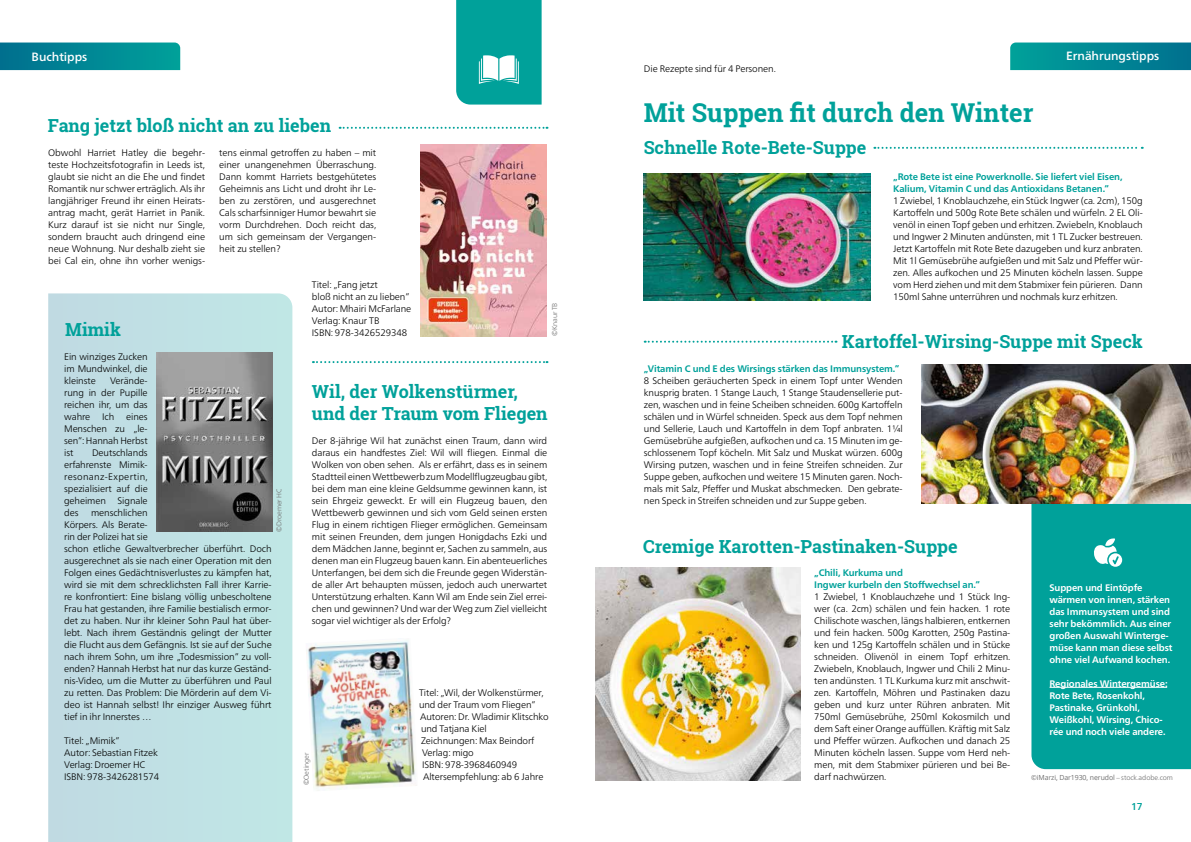
<style>
.page{position:relative;width:1191px;height:842px;background:#fff}
.page>*{position:absolute;margin:0;border:0;box-sizing:border-box;transform-origin:0 0}
.t1{font:700 26px "Roboto Slab";color:#00a19a}
.t2{font:700 18px/21.6px "Roboto Slab";color:#00a19a}
.t3{font:500 12px "Frutiger Neue LT Pro";color:#fff}
.t4{font:500 10px "Frutiger Neue LT Pro";color:#00a19a}
.t5{font:300 9.5px/12px "Frutiger Neue LT Pro";letter-spacing:-.01em;color:#000;text-align:justify}
.t6{font:700 9.5px/12px "Frutiger Neue LT Pro";letter-spacing:-.01em;color:#fff}
.t7{font:700 9.5px/12px "Frutiger Neue LT Pro";letter-spacing:-.01em;color:#00a19a}
.t8{font:7px "Open Sans";letter-spacing:-.01em;color:#6e6e6e}
.t9{font:300 7px "Frutiger Neue LT Pro";letter-spacing:-.01em;color:#6e6e6e}
.s1{font-family:"Open Sans";font-weight:400}
.s2{font-family:"Frutiger Neue LT Pro";font-weight:300}
</style>
<div class="page">
<img style="left:306px;top:640px;width:111px;height:151px">
<img style="left:644px;top:173px;width:226px;height:128px">
<img style="left:595px;top:568px;width:205px;height:213px">
<div style="left:48px;top:293px;width:244px;height:549px;background:#c0e0e4"></div>
<svg style="left:456px;top:0;width:85px;height:105px;background:#19aaa4"></svg>
<img style="left:156px;top:353px;width:116px;height:178px">
<img style="left:420px;top:144px;width:127px;height:192px">
<svg style="left:1010px;top:43px;width:181px;height:27px;background:#008895"></svg>
<svg style="left:0;top:43px;width:180px;height:27px;background:#008794"></svg>
<svg style="left:313px;top:361px;width:234px;height:2px"></svg>
<svg style="left:340px;top:127px;width:207px;height:2px"></svg>
<svg style="left:874px;top:147px;width:268px;height:2px"></svg>
<img style="left:921px;top:364px;width:270px;height:140px">
<svg style="left:644px;top:341px;width:192px;height:2px"></svg>
<div style="left:1031px;top:504px;width:160px;height:265px;background:#00a19a"></div>
<svg style="left:1092px;top:538px;width:30px;height:29px"></svg>
<hr style="left:1049px;top:687px;width:118px;height:1px;background:#fff">
<p class="t3" style="left:32px;top:49px;width:57px">Buchtipps</p>
<p class="t3" style="left:1066px;top:49px;width:95px">Ernährungstipps</p>
<p class="t5" style="left:644px;top:63px;width:133px">Die Rezepte sind für 4 Personen.</p>
<h2 class="t2" style="left:48px;top:115px;width:285px">Fang jetzt bloß nicht an zu lieben</h2>
<p class="t5" style="left:48px;top:147px;width:158px">Obwohl Harriet Hatley die begehr&shy;teste Hochzeitsfotografin in Leeds ist, glaubt sie nicht an die Ehe und findet Romantik nur schwer erträglich. Als ihr langjähriger Freund ihr einen Heirats&shy;antrag macht, gerät Harriet in Panik.<br>Kurz darauf ist sie nicht nur Single, sondern braucht auch dringend eine neue Wohnung. Nur deshalb zieht sie bei Cal ein, ohne ihn vorher wenigs-</p>
<h2 class="t2" style="left:65px;top:318px;width:57px">Mimik</h2>
<p class="t5" style="left:219px;top:147px;width:158px">tens einmal getroffen zu haben – mit einer unangenehmen Überraschung.<br>Dann kommt Harriets bestgehütetes Geheimnis ans Licht und droht ihr Le&shy;ben zu zerstören, und ausgerechnet Cals scharfsinniger Humor bewahrt sie vorm Durchdrehen. Doch reicht das, um sich gemeinsam der Vergangen&shy;heit zu stellen?</p>
<p class="t5" style="left:312px;top:279px;width:101px;text-align:left">Titel: „Fang jetzt<br>bloß nicht an zu lieben“<br>Autor: Mhairi McFarlane<br>Verlag: Knaur TB<br>ISBN: 978-3426529348</p>
<p class="t9" style="left:550px;top:336px;width:35px;rotate:-90deg"><span class="s1">©</span>Knaur TB</p>
<p class="t5" style="left:64px;top:351px;width:85px">Ein winziges Zucken im Mundwinkel, die kleinste</p>
<p class="t5" style="left:64px;top:375px;width:85px;text-indent:46px">Verände&shy;rung in der Pupille reichen ihr, um das wahre</p>
<p class="t5" style="left:102px;top:411px;width:14px">Ich</p>
<p class="t5" style="left:64px;top:411px;width:85px;text-indent:62px">eines Menschen zu „le&shy;sen“: Hannah Herbst ist</p>
<p class="t5" style="left:64px;top:447px;width:85px;text-indent:28px">Deutschlands erfahrenste Mimik&shy;resonanz-Expertin, spezialisiert auf die geheimen Signale des</p>
<p class="t9" style="left:275px;top:532px;width:45px;rotate:-90deg"><span class="s1">©</span>Droemer HC</p>
<p class="t5" style="left:64px;top:507px;width:209px;text-align:left;text-indent:27px">menschlichen<br>Körpers. Als Berate-<br>rin der Polizei hat sie<br>schon etliche Gewaltverbrecher überführt. Doch ausgerechnet als sie nach einer Operation mit den Folgen eines Gedächtnisverlustes zu kämpfen hat, wird sie mit dem schrecklichsten Fall ihrer Karrie&shy;re konfrontiert: Eine bislang völlig unbescholtene Frau hat gestanden, ihre Familie bestialisch ermor&shy;det zu haben. Nur ihr kleiner Sohn Paul hat über&shy;lebt. Nach ihrem Geständnis gelingt der Mutter die Flucht aus dem Gefängnis. Ist sie auf der Suche nach ihrem Sohn, um ihre „Todesmission“ zu voll&shy;enden? Hannah Herbst hat nur das kurze Geständ&shy;nis-Video, um die Mutter zu überführen und Paul zu retten. Das Problem: Die Mörderin auf dem Vi&shy;deo ist Hannah selbst! Ihr einziger Ausweg führt tief in ihr Innerstes …</p>
<p class="t5" style="left:64px;top:735px;width:97px;text-align:left">Titel: „Mimik“<br>Autor: Sebastian Fitzek<br>Verlag: Droemer HC<br>ISBN: 978-3426281574</p>
<h2 class="t2" style="left:312px;top:381px;width:237px">Wil, der Wolkenstürmer, und der Traum vom Fliegen</h2>
<p class="t5" style="left:312px;top:435px;width:237px">Der 8-jährige Wil hat zunächst einen Traum, dann wird daraus ein handfestes Ziel: Wil will fliegen. Einmal die Wolken von oben sehen. Als er erfährt, dass es in seinem Stadtteil einen Wettbewerb zum Modellflugzeugbau gibt, bei dem man eine kleine Geldsumme gewinnen kann, ist sein Ehrgeiz geweckt. Er will ein Flugzeug bauen, den Wettbewerb gewinnen und sich vom Geld seinen ersten Flug in einem richtigen Flieger ermöglichen. Gemeinsam mit seinen Freunden, dem jungen Honigdachs Ezki und dem Mädchen Janne, beginnt er, Sachen zu sammeln, aus denen man ein Flugzeug bauen kann. Ein abenteuerliches Unterfangen, bei dem sich die Freunde gegen Widerstän&shy;de aller Art behaupten müssen, jedoch auch unerwartet Unterstützung erhalten. Kann Wil am Ende sein Ziel errei&shy;chen und gewinnen? Und war der Weg zum Ziel vielleicht sogar viel wichtiger als der Erfolg?</p>
<p class="t9" style="left:302px;top:785px;width:34px;rotate:-90deg"><span class="s1">©</span>Oetinger</p>
<p class="t5" style="left:419px;top:687px;width:126px">Titel: „Wil, der Wolkenstürmer,</p>
<p class="t5" style="left:419px;top:699px;width:118px">und der Traum vom Fliegen“</p>
<p class="t5" style="left:420px;top:711px;width:130px">Autoren: Dr. Wladimir Klitschko</p>
<p class="t5" style="left:421px;top:723px;width:67px">und Tatjana Kiel</p>
<p class="t5" style="left:421px;top:735px;width:115px">Zeichnungen: Max Beindorf</p>
<p class="t5" style="left:422px;top:747px;width:53px">Verlag: migo</p>
<p class="t5" style="left:422px;top:759px;width:97px">ISBN: 978-3968460949</p>
<p class="t5" style="left:423px;top:771px;width:122px">Altersempfehlung: ab 6 Jahre</p>
<h1 class="t1" style="left:643px;top:95px;width:391px">Mit Suppen fit durch den Winter</h1>
<h2 class="t2" style="left:643px;top:137px;width:224px">Schnelle Rote-Bete-Suppe</h2>
<p class="t7" style="left:893px;top:171px;width:231px">„Rote Bete ist eine Powerknolle. Sie liefert viel Eisen,<br>Kalium, Vitamin C und das Antioxidans Betanen.“</p>
<p class="t5" style="left:893px;top:195px;width:251px">1 Zwiebel, 1 Knoblauchzehe, ein Stück Ingwer (ca. 2cm), 150g Kartoffeln und 500g Rote Bete schälen und würfeln. 2 EL Oli&shy;venöl in einen Topf geben und erhitzen. Zwiebeln, Knoblauch und Ingwer 2 Minuten andünsten, mit 1 TL Zucker bestreuen.<br>Jetzt Kartoffeln mit Rote Bete dazugeben und kurz anbraten.<br>Mit 1l Gemüsebrühe aufgießen und mit Salz und Pfeffer wür&shy;zen. Alles aufkochen und 25 Minuten köcheln lassen. Suppe vom Herd ziehen und mit dem Stabmixer fein pürieren. Dann 150ml Sahne unterrühren und nochmals kurz erhitzen.</p>
<h2 class="t2" style="left:842px;top:330px;width:302px">Kartoffel-Wirsing-Suppe mit Speck</h2>
<p class="t7" style="left:644px;top:363px;width:257px">„Vitamin C und E des Wirsings stärken das Immunsystem.“</p>
<p class="t5" style="left:644px;top:375px;width:260px">8 Scheiben geräucherten Speck in einem Topf unter Wenden knusprig braten. 1 Stange Lauch, 1 Stange Staudensellerie put&shy;zen, waschen und in feine Scheiben schneiden. 600g Kartoffeln schälen und in Würfel schneiden. Speck aus dem Topf nehmen und Sellerie, Lauch und Kartoffeln in dem Topf anbraten. 1¼l Gemüsebrühe aufgießen, aufkochen und ca. 15 Minuten im ge&shy;schlossenem Topf köcheln. Mit Salz und Muskat würzen. 600g Wirsing putzen, waschen und in feine Streifen schneiden. Zur Suppe geben, aufkochen und weitere 15 Minuten garen. Noch&shy;mals mit Salz, Pfeffer und Muskat abschmecken. Den gebrate&shy;nen Speck in Streifen schneiden und zur Suppe geben.</p>
<h2 class="t2" style="left:643px;top:536px;width:316px">Cremige Karotten-Pastinaken-Suppe</h2>
<p class="t7" style="left:814px;top:567px;width:167px">„Chili, Kurkuma und<br>Ingwer kurbeln den Stoffwechsel an.“</p>
<p class="t5" style="left:814px;top:591px;width:198px">1 Zwiebel, 1 Knoblauchzehe und 1 Stück Ing&shy;wer (ca. 2cm) schälen und fein hacken. 1 rote Chilischote waschen, längs halbieren, entkernen und fein hacken. 500g Karotten, 250g Pastina&shy;ken und 125g Kartoffeln schälen und in Stücke schneiden. Olivenöl in einem Topf erhitzen.<br>Zwiebeln, Knoblauch, Ingwer und Chili 2 Minu&shy;ten andünsten. 1 TL Kurkuma kurz mit anschwit&shy;zen. Kartoffeln, Möhren und Pastinaken dazu geben und kurz unter Rühren anbraten. Mit 750ml Gemüsebrühe, 250ml Kokosmilch und dem Saft einer Orange auffüllen. Kräftig mit Salz und Pfeffer würzen. Aufkochen und danach 25<br>Minuten köcheln lassen. Suppe vom Herd neh&shy;men, mit dem Stabmixer pürieren und bei Be&shy;darf nachwürzen.</p>
<p class="t6" style="left:1049px;top:581px;width:124px">Suppen und Eintöpfe wärmen von innen, stärken das Immunsystem und sind sehr bekömmlich. Aus einer großen Auswahl Winterge&shy;müse kann man diese selbst ohne viel Aufwand kochen.</p>
<p class="t6" style="left:1049px;top:677px;width:120px">Regionales Wintergemüse:<br>Rote Bete, Rosenkohl,<br>Pastinake, Grünkohl,<br>Weißkohl, Wirsing, Chico&shy;rée und noch viele andere.</p>
<p class="t8" style="left:1031px;top:773px;width:143px">©iMarzi, Dar1930, nerudol <span class="s2">– stock.adobe.com</span></p>
<p class="t4" style="left:1131px;top:800px;width:13px">17</p>
</div>
